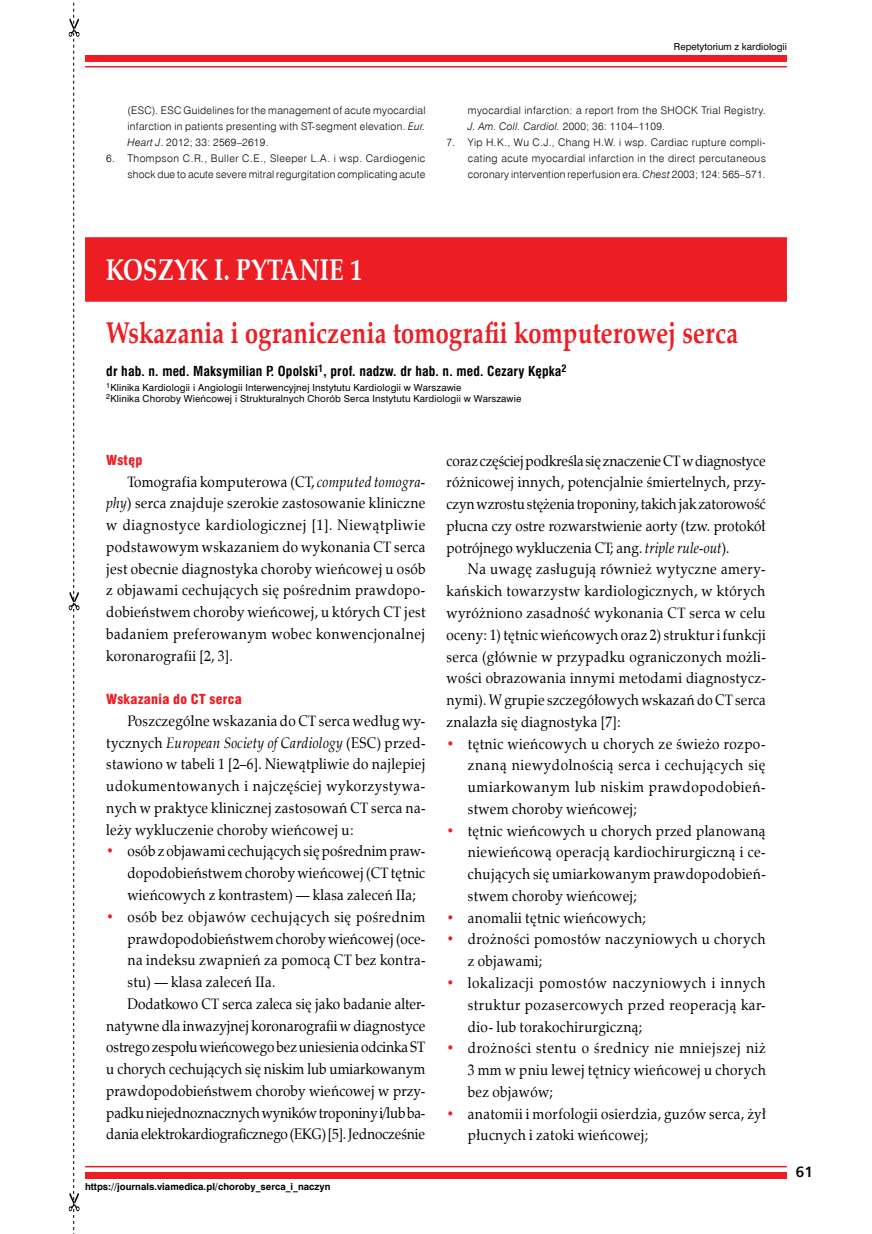
<style>
.page{position:relative;width:872px;height:1234px;background:#fff}
.page>*{position:absolute;margin:0;border:0;box-sizing:border-box;transform-origin:0 0}
.t1{font:700 30px "Zapf Calligr EU";letter-spacing:.01em;color:#ed1d24;scale:.8 1}
.t2{font:700 30px "Zapf Calligr EU";letter-spacing:.01em;color:#fff;scale:.8 1}
.t3{font:15px/21.8px "Zapf Calligr EU";letter-spacing:.025em;color:#000;text-align:justify;scale:.9 1}
.t4{font:15px "Zapf Calligr EU";letter-spacing:.005em;color:#000;scale:.9 1}
.t5{font:15px "Zapf Calligr EU";letter-spacing:-.005em;color:#000;scale:.9 1}
.t6{font:15px "Zapf Calligr EU";letter-spacing:-.01em;color:#000;scale:.9 1}
.t7{font:15px "Zapf Calligr EU";letter-spacing:.045em;color:#000;scale:.9 1}
.t8{font:700 15px "Humnst 777 EU";color:#000}
.t9{font:700 13.5px "Swis 721 Cn EU";letter-spacing:.01em;color:#000}
.t10{font:13.5px "Swis 721 Blk Cn EU";letter-spacing:.025em;color:#ed1d24}
.t11{font:10.5px/16px "Swis 721 Lt EU";letter-spacing:.025em;color:#000;text-align:justify}
.t12{font:9px/10.9px "Swis 721 PL";letter-spacing:.015em;color:#000}
.t13{font:700 9px "Swis 721 PL";color:#000}
.s1{font-style:italic}
.s2{font-weight:700;color:#ed1d24}
</style>
<div class="page">
<div style="left:85px;top:55px;width:702px;height:7px;background:#ed1d24"></div>
<hr style="left:85px;top:66px;width:702px;height:1px;background:#ed1d24">
<div style="left:85px;top:1171px;width:702px;height:7px;background:#ed1d24"></div>
<hr style="left:85px;top:1165px;width:702px;height:2px;background:#ed1d24">
<svg style="left:69px;top:2px;width:10px;height:1228px"></svg>
<div style="left:85px;top:237px;width:702px;height:65px;background:#ed1d24"></div>
<p class="t11" style="left:128px;top:102px;width:299px">(ESC). ESC Guidelines for the management of acute myocardial infarction in patients presenting with ST-segment elevation. <span class="s1">Eur.<br>Heart J</span>. 2012; 33: 2569–2619.</p>
<p class="t11" style="left:106px;top:150px;width:320px;text-align:right">6. Thompson C.R., Buller C.E., Sleeper L.A. i wsp. Cardiogenic shock due to acute severe mitral regurgitation complicating acute</p>
<p class="t12" style="left:674px;top:41px;width:114px">Repetytorium z kardiologii</p>
<p class="t11" style="left:468px;top:102px;width:299px">myocardial infarction: a report from the SHOCK Trial Registry.<br><span class="s1">J. Am. Coll. Cardiol.</span> 2000; 36: 1104–1109.</p>
<p class="t11" style="left:468px;top:134px;width:299px;text-indent:-21px">7. Yip H.K., Wu C.J., Chang H.W. i wsp. Cardiac rupture compli&shy;cating acute myocardial infarction in the direct percutaneous coronary intervention reperfusion era. <span class="s1">Chest</span> 2003; 124: 565–571.</p>
<h1 class="t2" style="left:106px;top:251px;width:321px">KOSZYK I. PYTANIE 1</h1>
<h1 class="t1" style="left:106px;top:313px;width:791px">Wskazania i ograniczenia tomografii komputerowej serca</h1>
<p class="t9" style="left:106px;top:363px;width:462px">dr hab. n. med. Maksymilian P. Opolski<sup>1</sup>, prof. nadzw. dr hab. n. med. Cezary Kępka<sup>2</sup></p>
<p class="t12" style="left:106px;top:382px;width:416px"><sup>1</sup>Klinika Kardiologii i Angiologii Interwencyjnej Instytutu Kardiologii w Warszawie<br><sup>2</sup>Klinika Choroby Wieńcowej i Strukturalnych Chorób Serca Instytutu Kardiologii w Warszawie</p>
<p class="t10" style="left:106px;top:451px;width:38px">Wstęp</p>
<p class="t3" style="left:106px;top:471px;width:356px;text-indent:21px">Tomografia komputerowa (CT, <span class="s1">computed tomogra&shy;phy</span>) serca znajduje szerokie zastosowanie kliniczne w diagnostyce kardiologicznej [1]. Niewątpliwie podstawowym wskazaniem do wykonania CT serca jest obecnie diagnostyka choroby wieńcowej u osób z objawami cechujących się pośrednim prawdopo&shy;dobieństwem choroby wieńcowej, u których CT jest badaniem preferowanym wobec konwencjonalnej koronarografii [2, 3].</p>
<p class="t10" style="left:106px;top:690px;width:137px">Wskazania do CT serca</p>
<p class="t3" style="left:106px;top:710px;width:356px;text-indent:21px">Poszczególne wskazania do CT serca według wy&shy;tycznych <span class="s1">European Society of Cardiology</span> (ESC) przed&shy;stawiono w tabeli 1 [2–6]. Niewątpliwie do najlepiej udokumentowanych i najczęściej wykorzystywa&shy;nych w praktyce klinicznej zastosowań CT serca na&shy;leży wykluczenie choroby wieńcowej u:</p>
<p class="t3" style="left:128px;top:840px;width:332px;text-indent:-21px"><span class="s2">•</span> osób z objawami cechujących się pośrednim praw&shy;dopodobieństwem choroby wieńcowej (CT tętnic wieńcowych z kontrastem) — klasa zaleceń IIa;</p>
<p class="t7" style="left:106px;top:907px;width:356px"><span class="s2">•</span> osób bez objawów cechujących się pośrednim</p>
<p class="t3" style="left:128px;top:927px;width:332px">prawdopodobieństwem choroby wieńcowej (oce-</p>
<p class="t3" style="left:128px;top:949px;width:332px">na indeksu zwapnień za pomocą CT bez kontra-</p>
<p class="t3" style="left:128px;top:971px;width:166px">stu) — klasa zaleceń IIa.</p>
<p class="t4" style="left:128px;top:994px;width:332px">Dodatkowo CT serca zaleca się jako badanie alter-</p>
<p class="t4" style="left:106px;top:1015px;width:356px">natywne dla inwazyjnej koronarografii w diagnostyce</p>
<p class="t5" style="left:106px;top:1037px;width:356px">ostrego zespołu wieńcowego bez uniesienia odcinka ST</p>
<p class="t4" style="left:106px;top:1059px;width:356px">u chorych cechujących się niskim lub umiarkowanym</p>
<p class="t3" style="left:106px;top:1079px;width:356px">prawdopodobieństwem choroby wieńcowej w przy-</p>
<p class="t6" style="left:106px;top:1102px;width:356px">padku niejednoznacznych wyników troponiny i/lub ba-</p>
<p class="t5" style="left:106px;top:1124px;width:356px">dania elektrokardiograficznego (EKG) [5]. Jednocześnie</p>
<p class="t13" style="left:85px;top:1180px;width:247px">https://journals.viamedica.pl/choroby_serca_i_naczyn</p>
<p class="t3" style="left:446px;top:450px;width:356px">coraz częściej podkreśla się znaczenie CT w diagnostyce różnicowej innych, potencjalnie śmiertelnych, przy&shy;czyn wzrostu stężenia troponiny, takich jak zatorowość płucna czy ostre rozwarstwienie aorty (tzw. protokół potrójnego wykluczenia CT; ang. <span class="s1">triple rule-out</span>).</p>
<p class="t3" style="left:446px;top:558px;width:356px;text-indent:21px">Na uwagę zasługują również wytyczne amery&shy;kańskich towarzystw kardiologicznych, w których wyróżniono zasadność wykonania CT serca w celu oceny: 1) tętnic wieńcowych oraz 2) struktur i funkcji serca (głównie w przypadku ograniczonych możli&shy;wości obrazowania innymi metodami diagnostycz&shy;nymi). W grupie szczegółowych wskazań do CT serca znalazła się diagnostyka [7]:</p>
<p class="t3" style="left:468px;top:732px;width:332px;text-indent:-21px"><span class="s2">•</span> tętnic wieńcowych u chorych ze świeżo rozpo&shy;znaną niewydolnością serca i cechujących się umiarkowanym lub niskim prawdopodobień&shy;stwem choroby wieńcowej;</p>
<p class="t3" style="left:468px;top:819px;width:332px;text-indent:-21px"><span class="s2">•</span> tętnic wieńcowych u chorych przed planowaną niewieńcową operacją kardiochirurgiczną i ce&shy;chujących się umiarkowanym prawdopodobień&shy;stwem choroby wieńcowej;</p>
<p class="t3" style="left:446px;top:906px;width:223px"><span class="s2">•</span> anomalii tętnic wieńcowych;</p>
<p class="t3" style="left:468px;top:928px;width:332px;text-indent:-21px"><span class="s2">•</span> drożności pomostów naczyniowych u chorych z objawami;</p>
<p class="t3" style="left:468px;top:972px;width:332px;text-indent:-21px"><span class="s2">•</span> lokalizacji pomostów naczyniowych i innych struktur pozasercowych przed reoperacją kar&shy;dio- lub torakochirurgiczną;</p>
<p class="t3" style="left:468px;top:1037px;width:332px;text-indent:-21px"><span class="s2">•</span> drożności stentu o średnicy nie mniejszej niż 3 mm w pniu lewej tętnicy wieńcowej u chorych bez objawów;</p>
<p class="t3" style="left:468px;top:1102px;width:332px;text-indent:-21px"><span class="s2">•</span> anatomii i morfologii osierdzia, guzów serca, żył płucnych i zatoki wieńcowej;</p>
<p class="t8" style="left:795px;top:1162px;width:20px">61</p>
</div>
